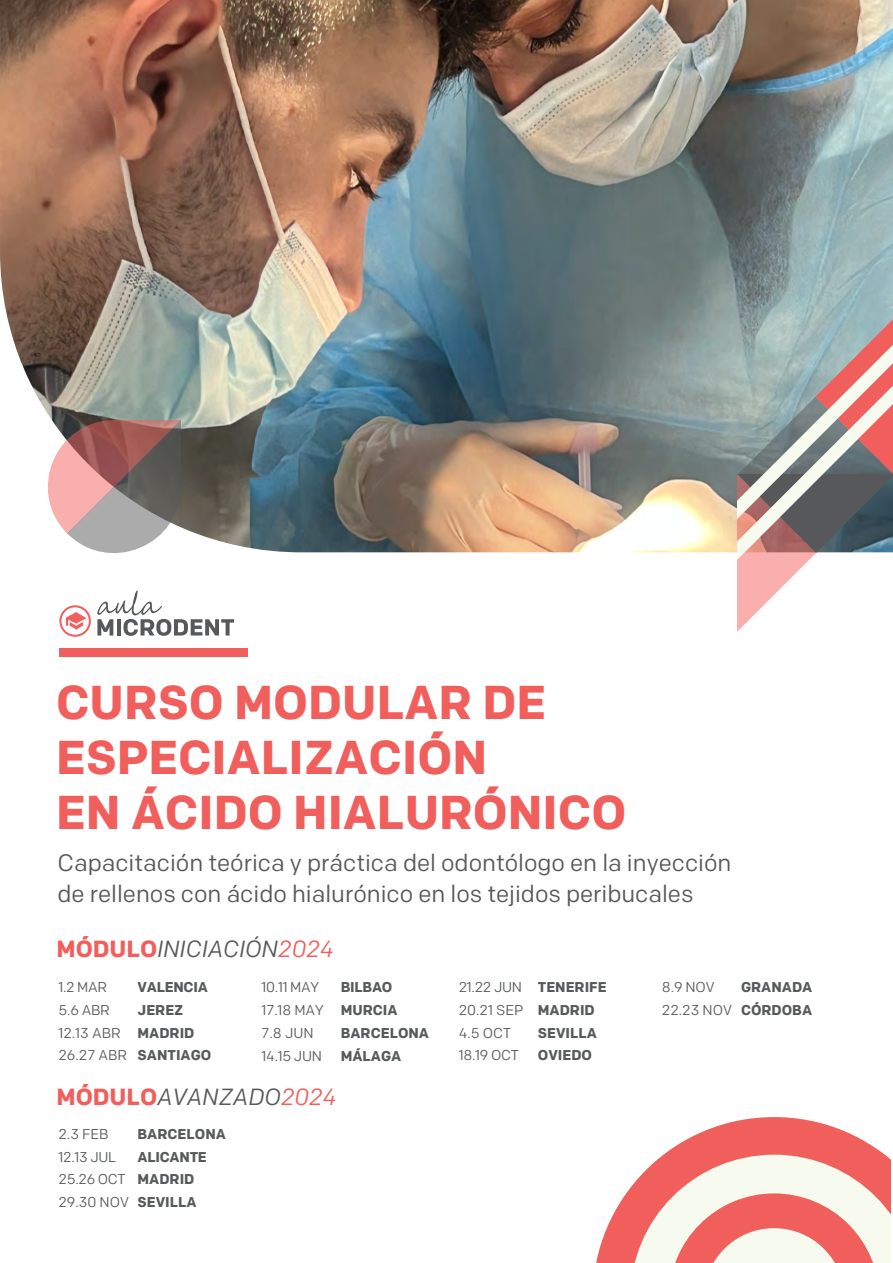
<style>
.page{position:relative;width:893px;height:1263px;background:#fff}
.page>*{position:absolute;margin:0;border:0;box-sizing:border-box;transform-origin:0 0}
.t1{font:700 47.4px/55.2px "Colfax";color:#f15f5c}
.t2{font:23.7px/30.5px "Colfax";color:#57585a}
.t3{font:italic 23.4px "Colfax";letter-spacing:-.01em;color:#57585a}
.t4{font:700 14.25px/22.5px "Colfax";color:#575a5b}
.t5{font:14.25px/22.5px "Colfax";letter-spacing:-.02em;color:#575a5b}
.t6{font:700 14.25px/22.5px "Colfax";letter-spacing:-.02em;color:#575a5b}
.t7{font:14.25px/22.5px "Colfax";color:#575a5b}
.s1{font-weight:700;font-style:normal;color:#f15f5c}
.s2{color:#f15f5c}
.s3{font-weight:400}
.s4{font-weight:700}
</style>
<div class="page">
<svg style="left:596px;top:1117px;width:295px;height:145px"></svg>
<img style="left:0;top:0;width:893px;height:552px">
<div style="left:59px;top:648px;width:189px;height:9px;background:#f15f5c"></div>
<svg style="left:97px;top:591px;width:137px;height:45px"></svg>
<svg style="left:59px;top:605px;width:32px;height:32px"></svg>
<svg style="left:48px;top:420px;width:133px;height:133px;background:#ad8f8d"></svg>
<svg style="left:737px;top:318px;width:156px;height:313px"></svg>
<h1 class="t1" style="left:56px;top:674px;width:572px">CURSO MODULAR DE<br>ESPECIALIZACIÓN<br>EN ÁCIDO HIALURÓNICO</h1>
<p class="t2" style="left:58px;top:847px;width:675px">Capacitación teórica y práctica del odontólogo en la inyección de rellenos con ácido hialurónico en los tejidos peribucales</p>
<p class="t3" style="left:57px;top:935px;width:279px"><span class="s1">MÓDULO</span>INICIACIÓN<span class="s2">2024</span></p>
<p class="t5" style="left:58px;top:976px;width:50px">1.2 MAR</p>
<p class="t6" style="left:138px;top:976px;width:72px">VALENCIA</p>
<p class="t5" style="left:58px;top:999px;width:53px">5.6 ABR</p>
<p class="t4" style="left:58px;top:999px;width:154px;text-indent:79px">JEREZ<br><span class="s3">12.13 ABR</span> MADRID<br><span class="s3">26.27 ABR</span> SANTIAGO</p>
<p class="t5" style="left:262px;top:976px;width:59px">10.11 MAY</p>
<p class="t5" style="left:262px;top:976px;width:138px;text-indent:79px"><span class="s4">BILBAO<br></span>17.18 MAY <span class="s4">MURCIA<br></span>7.8 JUN</p>
<p class="t4" style="left:341px;top:1021px;width:90px">BARCELONA</p>
<p class="t5" style="left:262px;top:1044px;width:62px">14.15 JUN</p>
<p class="t4" style="left:341px;top:1044px;width:62px">MÁLAGA</p>
<p class="t3" style="left:57px;top:1083px;width:282px"><span class="s1">MÓDULO</span>AVANZADO<span class="s2">2024</span></p>
<p class="t5" style="left:58px;top:1123px;width:52px">2.3 FEB</p>
<p class="t4" style="left:138px;top:1123px;width:90px">BARCELONA</p>
<p class="t5" style="left:58px;top:1145px;width:59px">12.13 JUL</p>
<p class="t6" style="left:58px;top:1145px;width:150px;text-indent:79px">ALICANTE<br><span class="s3">25.26 OCT</span> MADRID<br><span class="s3">29.30 NOV</span> SEVILLA</p>
<p class="t7" style="left:459px;top:976px;width:149px">21.22 JUN <span class="s4">TENERIFE<br></span>20.21 SEP <span class="s4">MADRID<br></span>4.5 OCT</p>
<p class="t4" style="left:538px;top:1021px;width:61px">SEVILLA</p>
<p class="t5" style="left:459px;top:1044px;width:61px">18.19 OCT</p>
<p class="t4" style="left:538px;top:1044px;width:56px">OVIEDO</p>
<p class="t4" style="left:662px;top:976px;width:152px;text-align:right">GRANADA<br><span class="s3">22.23 NOV</span> CÓRDOBA</p>
<p class="t5" style="left:662px;top:976px;width:54px">8.9 NOV</p>
</div>
